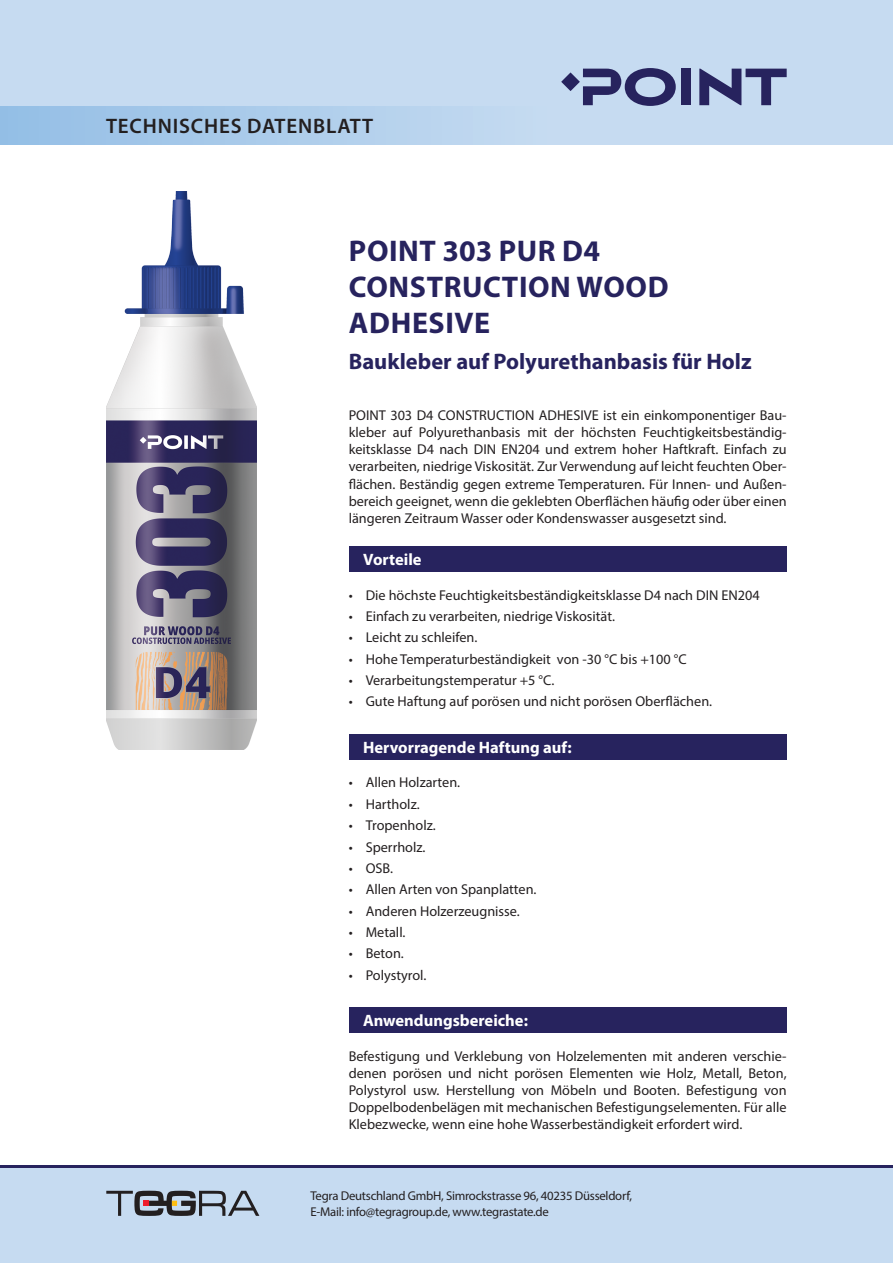
<style>
.page{position:relative;width:893px;height:1263px;background:#fff}
.page>*{position:absolute;margin:0;border:0;box-sizing:border-box;transform-origin:0 0}
.Pavadinimas{font:700 30px/36px "Myriad Pro";letter-spacing:.02em;color:#27235e}
.Pavadinimas-2{font:700 22.5px "Myriad Pro";color:#27235e}
.t1{font:600 21px "Myriad Pro";letter-spacing:.04em;color:#231f20}
.t2{font:700 16.5px "Myriad Pro";color:#fff}
.Tekstas_paprastas{font:14.25px/17.1px "Myriad Pro";color:#231f20;text-align:justify}
.t3{font:12.75px/15.3px "Myriad Pro";letter-spacing:-.02em;color:#231f20}
</style>
<div class="page">
<div style="left:0;top:0;width:893px;height:145px;background:#c6dbf1"></div>
<div style="left:0;top:106px;width:893px;height:39px;background:linear-gradient(to right,#9bc2e7,#d2e2f4)"></div>
<div style="left:0;top:1165px;width:893px;height:98px;background:#c6dbf1"></div>
<hr style="left:0;top:1165px;width:893px;height:2px;background:#27235e">
<svg style="left:106px;top:1191px;width:153px;height:25px"></svg>
<div style="left:681px;top:69px;width:10px;height:36px;background:#27235e"></div>
<svg style="left:699px;top:69px;width:88px;height:36px"></svg>
<svg style="left:583px;top:68px;width:93px;height:38px"></svg>
<svg style="left:561px;top:73px;width:19px;height:18px"></svg>
<div style="left:349px;top:546px;width:438px;height:25px;background:#27235e"></div>
<div style="left:349px;top:734px;width:438px;height:25px;background:#27235e"></div>
<div style="left:349px;top:1007px;width:438px;height:25px;background:#27235e"></div>
<img style="left:106px;top:191px;width:151px;height:558px">
<h3 class="t1" style="left:106px;top:112px;width:269px">TECHNISCHES DATENBLATT</h3>
<p class="Pavadinimas" style="left:349px;top:232px;width:321px">POINT 303 PUR D4<br>CONSTRUCTION WOOD<br>ADHESIVE</p>
<p class="Pavadinimas-2" style="left:349px;top:347px;width:404px">Baukleber auf Polyurethanbasis für Holz</p>
<p class="Tekstas_paprastas" style="left:349px;top:407px;width:440px">POINT 303 D4 CONSTRUCTION ADHESIVE ist ein einkomponentiger Bau&shy;kleber auf Polyurethanbasis mit der höchsten Feuchtigkeitsbeständig&shy;keitsklasse D4 nach DIN EN204 und extrem hoher Haftkraft. Einfach zu verarbeiten, niedrige Viskosität. Zur Verwendung auf leicht feuchten Ober&shy;flächen. Beständig gegen extreme Temperaturen. Für Innen- und Außen&shy;bereich geeignet, wenn die geklebten Oberflächen häufig oder über einen längeren Zeitraum Wasser oder Kondenswasser ausgesetzt sind.</p>
<p class="t2" style="left:363px;top:548px;width:60px">Vorteile</p>
<p class="Tekstas_paprastas" style="left:349px;top:586px;width:413px">• Die höchste Feuchtigkeitsbeständigkeitsklasse D4 nach DIN EN204</p>
<p class="Tekstas_paprastas" style="left:349px;top:607px;width:268px">• Einfach zu verarbeiten, niedrige Viskosität.</p>
<p class="Tekstas_paprastas" style="left:349px;top:629px;width:130px">• Leicht zu schleifen.</p>
<p class="Tekstas_paprastas" style="left:349px;top:650px;width:339px">• Hohe Temperaturbeständigkeit von -30 °C bis +100 °C</p>
<p class="Tekstas_paprastas" style="left:349px;top:671px;width:207px">• Verarbeitungstemperatur +5 °C.</p>
<p class="Tekstas_paprastas" style="left:349px;top:693px;width:365px">• Gute Haftung auf porösen und nicht porösen Oberflächen.</p>
<p class="t2" style="left:363px;top:736px;width:210px">Hervorragende Haftung auf:</p>
<p class="Tekstas_paprastas" style="left:349px;top:774px;width:113px">• Allen Holzarten.</p>
<p class="Tekstas_paprastas" style="left:349px;top:795px;width:73px">• Hartholz.</p>
<p class="Tekstas_paprastas" style="left:349px;top:817px;width:89px">• Tropenholz.</p>
<p class="Tekstas_paprastas" style="left:349px;top:838px;width:78px">• Sperrholz.</p>
<p class="Tekstas_paprastas" style="left:349px;top:859px;width:46px">• OSB.</p>
<p class="Tekstas_paprastas" style="left:349px;top:881px;width:189px">• Allen Arten von Spanplatten.</p>
<p class="Tekstas_paprastas" style="left:349px;top:902px;width:173px">• Anderen Holzerzeugnisse.</p>
<p class="Tekstas_paprastas" style="left:349px;top:923px;width:58px">• Metall.</p>
<p class="Tekstas_paprastas" style="left:349px;top:945px;width:57px">• Beton.</p>
<p class="Tekstas_paprastas" style="left:349px;top:966px;width:79px">• Polystyrol.</p>
<p class="t2" style="left:363px;top:1010px;width:166px">Anwendungsbereiche:</p>
<p class="Tekstas_paprastas" style="left:349px;top:1047px;width:439px">Befestigung und Verklebung von Holzelementen mit anderen verschie&shy;denen porösen und nicht porösen Elementen wie Holz, Metall, Beton, Polystyrol usw. Herstellung von Möbeln und Booten. Befestigung von Doppelbodenbelägen mit mechanischen Befestigungselementen. Für alle Klebezwecke, wenn eine hohe Wasserbeständigkeit erfordert wird.</p>
<p class="t3" style="left:310px;top:1188px;width:323px">Tegra Deutschland GmbH, Simrockstrasse 96, 40235 Düsseldorf,<br>E-Mail: info@tegragroup.de, www.tegrastate.de</p>
</div>
